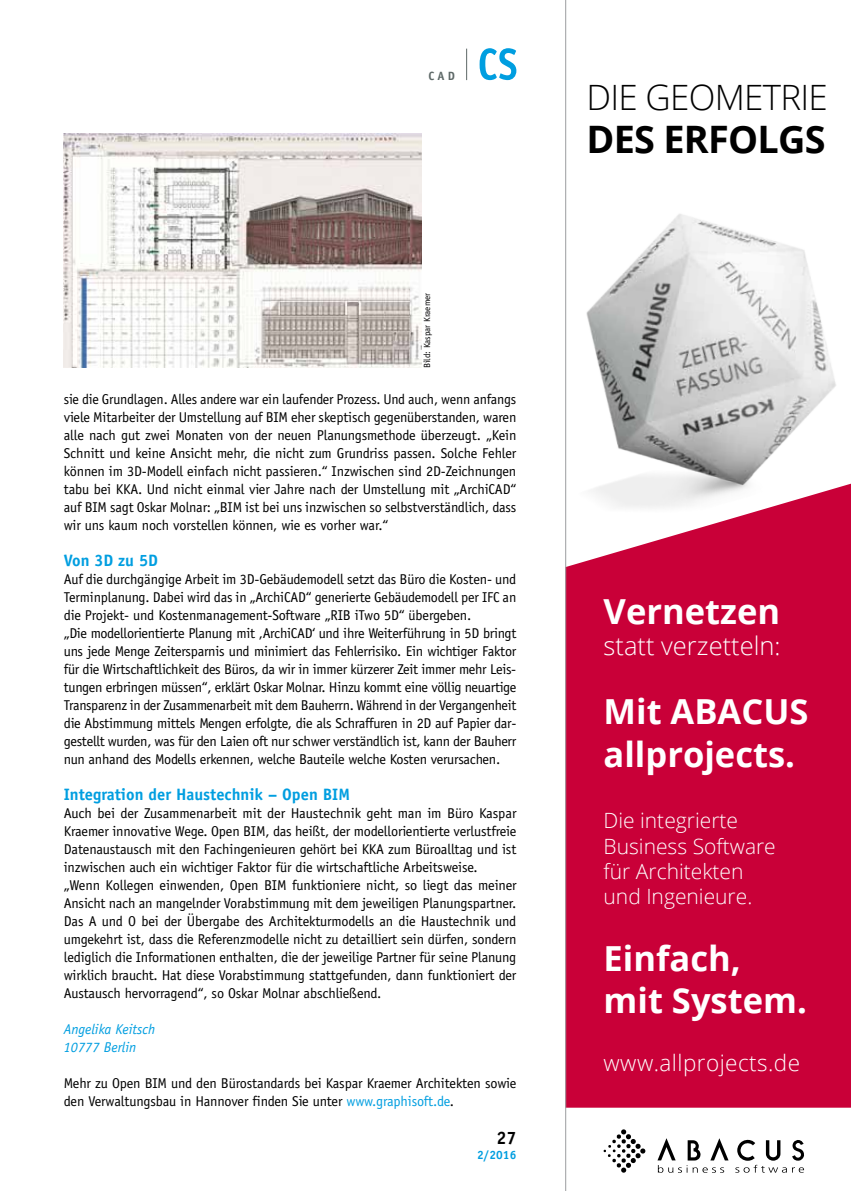
<style>
.page{position:relative;width:851px;height:1191px;background:#fff}
.page>*{position:absolute;margin:0;border:0;box-sizing:border-box;transform-origin:0 0}
.t1{font:700 37.8px "Open Sans";letter-spacing:-.02em;color:#000}
.t2{font:300 34.95px "Open Sans";letter-spacing:-.02em;color:#000}
.t3{font:700 34.5px/41.4px "Open Sans";color:#fff}
.t4{font:300 25.5px "Open Sans";color:#fff}
.t5{font:300 22.5px "Open Sans";letter-spacing:.02em;color:#fff}
.t6{font:300 21px/25.2px "Open Sans";color:#fff}
.t7{font:700 18px "Officina Sans Std";color:#000}
.t8{font:700 16.5px "Officina Sans Std";color:#009ee0}
.t9{font:14.25px/18px "Officina Sans Std";letter-spacing:-.02em;color:#000}
.t10{font:italic 14.25px/18px "Officina Sans Std";color:#009ee0}
.t11{font:700 12px "Officina Sans Std";color:#009ee0}
.t12{font:700 12px "Officina Sans Std";color:#5d6867}
.t13{font:9px "Officina Sans Std";color:#000}
.s1{color:#009ee0}
</style>
<div class="page">
<hr style="left:466px;top:49px;width:1px;height:31px;background:#5d6867">
<svg style="left:479px;top:48px;width:37px;height:32px"></svg>
<div style="left:566px;top:588px;width:284px;height:519px;background:#c90038"></div>
<svg style="left:603px;top:1129px;width:42px;height:44px"></svg>
<svg style="left:657px;top:1138px;width:71px;height:34px"></svg>
<svg style="left:735px;top:1139px;width:69px;height:33px"></svg>
<img style="left:566px;top:193px;width:284px;height:395px">
<hr style="left:565px;top:0;width:1px;height:1191px;background:#9b9d9f">
<img style="left:64px;top:134px;width:357px;height:234px">
<p class="t12" style="left:428px;top:68px;width:28px">CAD</p>
<p class="t13" style="left:422px;top:368px;width:77px;rotate:-90deg">Bild: Kaspar Kraemer</p>
<p class="t9" style="left:64px;top:390px;width:454px;text-align:justify">sie die Grundlagen. Alles andere war ein laufender Prozess. Und auch, wenn anfangs viele Mitarbeiter der Umstellung auf BIM eher skeptisch gegenüberstanden, waren alle nach gut zwei Monaten von der neuen Planungsmethode überzeugt. „Kein Schnitt und keine Ansicht mehr, die nicht zum Grundriss passen. Solche Fehler können im 3D-Modell einfach nicht passieren.“ Inzwischen sind 2D-Zeichnungen tabu bei KKA. Und nicht einmal vier Jahre nach der Umstellung mit „ArchiCAD“ auf BIM sagt Oskar Molnar: „BIM ist bei uns inzwischen so selbstverständlich, dass wir uns kaum noch vorstellen können, wie es vorher war.“</p>
<p class="t8" style="left:64px;top:550px;width:96px">Von 3D zu 5D</p>
<p class="t9" style="left:64px;top:570px;width:454px">Auf die durchgängige Arbeit im 3D-Gebäudemodell setzt das Büro die Kosten- und Terminplanung. Dabei wird das in „ArchiCAD“ generierte Gebäudemodell per IFC an die Projekt- und Kostenmanagement-Software „RIB iTwo 5D“ übergeben.<br>„Die modellorientierte Planung mit ,ArchiCAD‘ und ihre Weiterführung in 5D bringt uns jede Menge Zeitersparnis und minimiert das Fehlerrisiko. Ein wichtiger Faktor für die Wirtschaftlichkeit des Büros, da wir in immer kürzerer Zeit immer mehr Leis&shy;tungen erbringen müssen“, erklärt Oskar Molnar. Hinzu kommt eine völlig neuartige Transparenz in der Zusammenarbeit mit dem Bauherrn. Während in der Vergangenheit die Abstimmung mittels Mengen erfolgte, die als Schraffuren in 2D auf Papier dar&shy;gestellt wurden, was für den Laien oft nur schwer verständlich ist, kann der Bauherr nun anhand des Modells erkennen, welche Bauteile welche Kosten verursachen.</p>
<p class="t8" style="left:64px;top:784px;width:287px">Integration der H austechnik – Open BIM</p>
<p class="t9" style="left:64px;top:804px;width:454px">Auch bei der Zusammenarbeit mit der Haustechnik geht man im Büro Kaspar Kraemer innovative Wege. Open BIM, das heißt, der modellorientierte verlustfreie Datenaustausch mit den Fachingenieuren gehört bei KKA zum Büroalltag und ist inzwischen auch ein wichtiger Faktor für die wirtschaftliche Arbeitsweise. „Wenn Kollegen einwenden, Open BIM funktioniere nicht, so liegt das meiner Ansicht nach an mangelnder Vorabstimmung mit dem jeweiligen Planungspartner.<br>Das A und O bei der Übergabe des Architekturmodells an die Haustechnik und umgekehrt ist, dass die Referenzmodelle nicht zu detailliert sein dürfen, sondern lediglich die Informationen enthalten, die der jeweilige Partner für seine Planung wirklich braucht. Hat diese Vorabstimmung stattgefunden, dann funktioniert der Austausch hervorragend“, so Oskar Molnar abschließend.</p>
<p class="t10" style="left:64px;top:1020px;width:93px">Angelika Keitsch<br>10777 Berlin</p>
<p class="t9" style="left:64px;top:1074px;width:454px">Mehr zu Open BIM und den Bürostandards bei Kaspar Kraemer Architekten sowie den Verwaltungsbau in Hannover finden Sie unter <span class="s1">www.graphisoft.de</span>.</p>
<p class="t7" style="left:496px;top:1127px;width:22px">27</p>
<p class="t11" style="left:477px;top:1147px;width:41px">2/2016</p>
<h2 class="t2" style="left:586px;top:73px;width:243px">DIE GEOMETRIE</h2>
<h1 class="t1" style="left:586px;top:113px;width:240px">DES ERFOLGS</h1>
<h3 class="t3" style="left:603px;top:590px;width:178px">Vernetzen</h3>
<h3 class="t4" style="left:603px;top:628px;width:178px">statt verzetteln:</h3>
<h3 class="t3" style="left:603px;top:688px;width:206px;line-height:43.5px">Mit ABACUS allprojects.</h3>
<h3 class="t6" style="left:603px;top:807px;width:174px">Die integrierte<br>Business Software für Architekten und Ingenieure.</h3>
<h3 class="t3" style="left:603px;top:937px;width:205px">Einfach, mit System.</h3>
<h3 class="t5" style="left:603px;top:1047px;width:198px">www.allprojects.de</h3>
</div>
